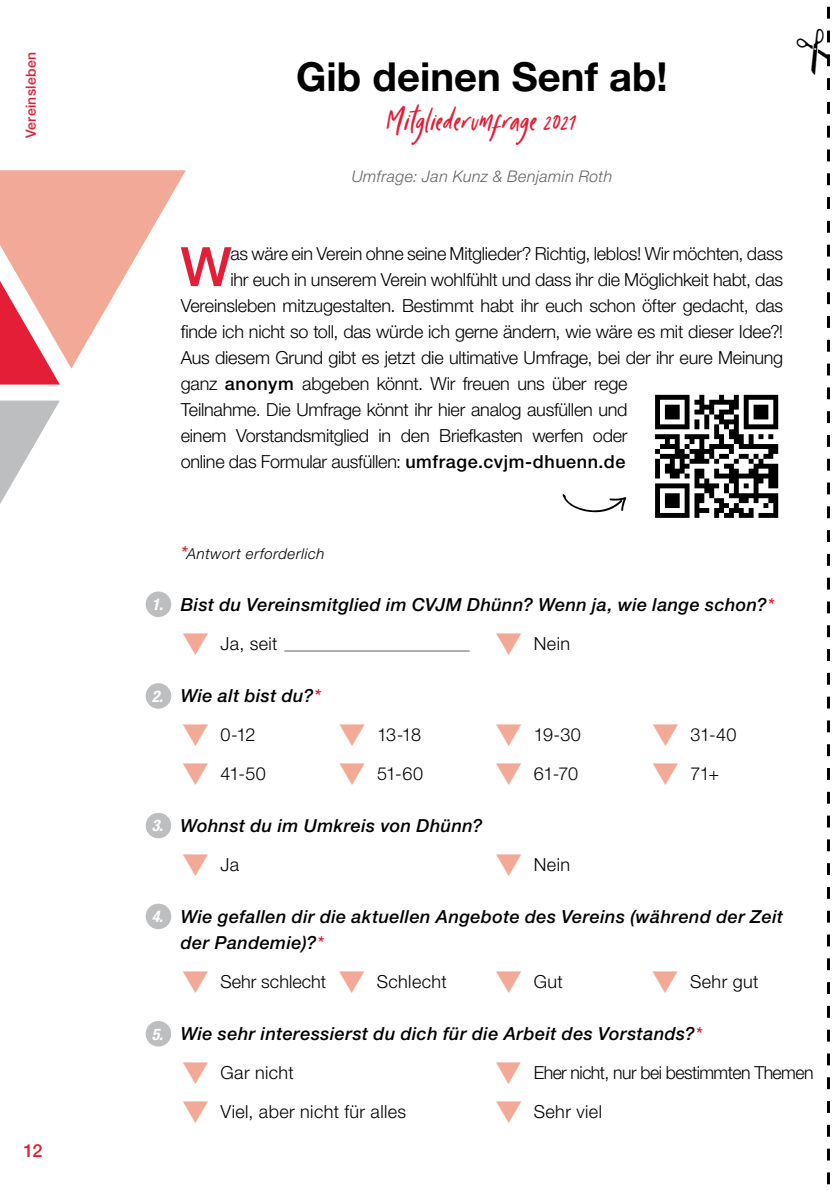
<style>
.page{position:relative;width:840px;height:1191px;background:#fff}
.page>*{position:absolute;margin:0;border:0;box-sizing:border-box;transform-origin:0 0}
.t1{font:500 54.4px "Helvetica Neue LT Std";color:#e31e36}
.t2{font:700 40px "Helvetica Neue LT Std";color:#000}
.t3{font:28px "Wonderfall Script";letter-spacing:.015em;color:#e31e36}
.t4{font:300 18px/39px "Helvetica Neue LT Std";letter-spacing:-.015em;color:#000}
.t5{font:italic 500 18px/26px "Helvetica Neue LT Std";letter-spacing:.025em;color:#000}
.t6{font:300 18px/39px "Helvetica Neue LT Std";letter-spacing:.02em;color:#000}
.t7{font:500 18px "Helvetica Neue LT Std";color:#e31e36}
.t8{font:italic 300 16px "Helvetica Neue LT Std";letter-spacing:.025em;color:#636466}
.t9{font:italic 700 condensed 16px "Helvetica Neue LT Std";color:#fff}
.t10{font:italic 300 15px "Helvetica Neue LT Std";letter-spacing:.04em;color:#000}
.t11{font:500 14px "Helvetica Neue LT Std";letter-spacing:.02em;color:#e31e36}
.s1{font-weight:500}
.s2{font-weight:500;font-size:18px;color:#e31e36}
.s3{color:#e31e36}
</style>
<div class="page">
<svg style="left:0;top:400px;width:60px;height:104px"></svg>
<svg style="left:0;top:170px;width:186px;height:214px"></svg>
<div style="left:146px;top:591px;width:25px;height:26px;background:#bcbec0;border-radius:50%"></div>
<div style="left:146px;top:813px;width:25px;height:25px;background:#bcbec0;border-radius:50%"></div>
<div style="left:146px;top:903px;width:25px;height:26px;background:#bcbec0;border-radius:50%"></div>
<div style="left:146px;top:1021px;width:25px;height:25px;background:#bcbec0;border-radius:50%"></div>
<div style="left:146px;top:683px;width:25px;height:25px;background:#bcbec0;border-radius:50%"></div>
<hr style="left:284px;top:650px;width:185px;height:2px;background:#939598">
<svg style="left:655px;top:394px;width:124px;height:124px"></svg>
<svg style="left:655px;top:395px;width:122px;height:123px"></svg>
<svg style="left:562px;top:494px;width:64px;height:19px"></svg>
<svg style="left:827px;top:6px;width:2px;height:1179px"></svg>
<p class="t11" style="left:22px;top:138px;width:87px;rotate:-90deg">Vereinsleben</p>
<p class="t7" style="left:24px;top:1140px;width:21px">12</p>
<h2 class="t2" style="left:296px;top:52px;width:373px">Gib deinen Senf ab!</h2>
<h3 class="t3" style="left:386px;top:104px;width:191px">Mitgliederumfrage 2021</h3>
<p class="t8" style="left:351px;top:167px;width:262px">Umfrage: Jan Kunz &amp; Benjamin Roth</p>
<h1 class="t1" style="left:180px;top:234px;width:53px">W</h1>
<p class="t4" style="left:230px;top:234px;width:554px">as wäre ein Verein ohne seine Mitglieder? Richtig, leblos! Wir möchten, dass</p>
<p class="t4" style="left:230px;top:260px;width:554px">ihr euch in unserem Verein wohlfühlt und dass ihr die Möglichkeit habt, das</p>
<p class="t4" style="left:181px;top:286px;width:603px">Vereinsleben mitzugestalten. Bestimmt habt ihr euch schon öfter gedacht, das</p>
<p class="t4" style="left:181px;top:312px;width:603px">finde ich nicht so toll, das würde ich gerne ändern, wie wäre es mit dieser Idee?!</p>
<p class="t4" style="left:181px;top:338px;width:603px">Aus diesem Grund gibt es jetzt die ultimative Umfrage, bei der ihr eure Meinung</p>
<p class="t4" style="left:181px;top:364px;width:448px">ganz <span class="s1">anonym</span> abgeben könnt. Wir freuen uns über rege</p>
<p class="t4" style="left:181px;top:390px;width:448px">Teilnahme. Die Umfrage könnt ihr hier analog ausfüllen und</p>
<p class="t4" style="left:181px;top:416px;width:448px">einem Vorstandsmitglied in den Briefkasten werfen oder</p>
<p class="t4" style="left:181px;top:442px;width:446px">online das Formular ausfüllen: <span class="s1">umfrage.cvjm-dhuenn.de</span></p>
<p class="t10" style="left:180px;top:545px;width:146px"><span class="s2">*</span>Antwort erforderlich</p>
<p class="t9" style="left:152px;top:594px;width:13px">1.</p>
<p class="t5" style="left:181px;top:591px;width:594px">Bist du Vereinsmitglied im CVJM Dhünn? Wenn ja, wie lange schon?<span class="s3">*</span></p>
<p class="t4" style="left:220px;top:624px;width:59px">Ja, seit</p>
<p class="t4" style="left:533px;top:624px;width:38px">Nein</p>
<p class="t9" style="left:152px;top:686px;width:13px">2.</p>
<p class="t5" style="left:181px;top:682px;width:141px">Wie alt bist du?<span class="s3">*</span></p>
<p class="t4" style="left:220px;top:715px;width:36px">0-12</p>
<p class="t4" style="left:377px;top:715px;width:47px">13-18<br>51-60</p>
<p class="t4" style="left:533px;top:715px;width:49px">19-30<br>61-70</p>
<p class="t4" style="left:690px;top:715px;width:48px">31-40</p>
<p class="t4" style="left:220px;top:754px;width:47px">41-50</p>
<p class="t4" style="left:690px;top:754px;width:30px">71+</p>
<p class="t9" style="left:152px;top:816px;width:13px">3.</p>
<p class="t5" style="left:180px;top:812px;width:303px">Wohnst du im Umkreis von Dhünn?</p>
<p class="t4" style="left:220px;top:845px;width:20px">Ja</p>
<p class="t4" style="left:533px;top:845px;width:38px">Nein</p>
<p class="t9" style="left:152px;top:906px;width:13px">4.</p>
<p class="t5" style="left:181px;top:903px;width:603px">Wie gefallen dir die aktuellen Angebote des Vereins (während der Zeit der Pandemie)?<span class="s3">*</span></p>
<p class="t4" style="left:220px;top:962px;width:107px">Sehr schlecht</p>
<p class="t6" style="left:376px;top:962px;width:71px">Schlecht</p>
<p class="t4" style="left:533px;top:962px;width:31px">Gut</p>
<p class="t4" style="left:689px;top:962px;width:70px">Sehr gut</p>
<p class="t9" style="left:152px;top:1024px;width:13px">5.</p>
<p class="t5" style="left:181px;top:1020px;width:522px">Wie sehr interessierst du dich für die Arbeit des Vorstands?<span class="s3">*</span></p>
<p class="t6" style="left:220px;top:1053px;width:187px">Gar nicht<br>Viel, aber nicht für alles</p>
<p class="t4" style="left:533px;top:1053px;width:281px">Eher nicht, nur bei bestimmten Themen<br>Sehr viel</p>
</div>
